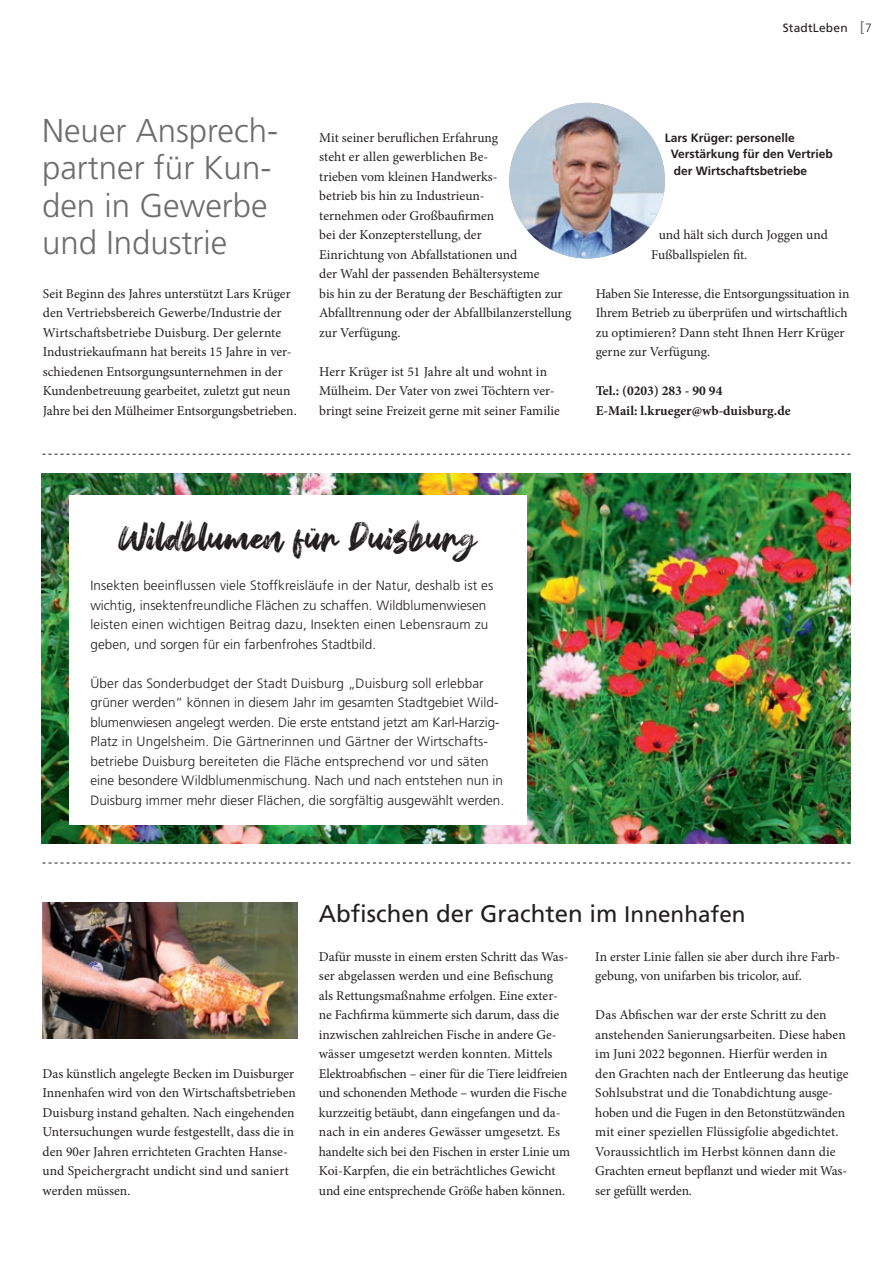
<style>
.page{position:relative;width:893px;height:1263px;background:#fff}
.page>*{position:absolute;margin:0;border:0;box-sizing:border-box;transform-origin:0 0}
.t1{font:37.5px "Hey October";letter-spacing:.02em;color:#231f20}
.t2{font:300 33px/37.5px "Frutiger";color:#6c6d70}
.t3{font:24px "Frutiger";color:#231f20}
.t4{font:13.5px/19.5px "Minion Pro";color:#231f20}
.t5{font:300 13.5px/19.5px "Frutiger";color:#231f20}
.t6{font:700 13.5px/19.5px "Minion Pro";color:#231f20}
.t7{font:700 12px/16.5px "Frutiger";color:#231f20}
.t8{font:12px "Frutiger";letter-spacing:.015em;color:#231f20}
.s1{font-size:14.25px;color:#6c6d70}
.s2{font-weight:300}
.s3{font-size:22.5px}
</style>
<div class="page">
<svg style="left:43px;top:863px;width:807px;height:1px"></svg>
<img style="left:42px;top:473px;width:808px;height:371px">
<div style="left:69px;top:495px;width:457px;height:329px;background:#fff"></div>
<svg style="left:43px;top:454px;width:807px;height:1px"></svg>
<img style="left:509px;top:103px;width:156px;height:155px;border-radius:78px">
<img style="left:43px;top:902px;width:255px;height:136px">
<p class="t8" style="left:783px;top:21px;width:90px">StadtLeben <span class="s1">[</span><span class="s2">7</span></p>
<h2 class="t2" style="left:42px;top:112px;width:237px">Neuer Ansprech&shy;partner für Kun&shy;den in Gewerbe und Industrie</h2>
<p class="t4" style="left:43px;top:284px;width:255px">Seit Beginn des Jahres unterstützt Lars Krüger den Vertriebsbereich Gewerbe/Industrie der Wirtschaftsbetriebe Duisburg. Der gelernte Industriekaufmann hat bereits 15 Jahre in ver&shy;schiedenen Entsorgungsunternehmen in der Kundenbetreuung gearbeitet, zuletzt gut neun Jahre bei den Mülheimer Entsorgungsbetrieben.</p>
<p class="t4" style="left:319px;top:128px;width:254px">Mit seiner beruflichen Erfahrung<br>steht er allen gewerblichen Be-<br>trieben vom kleinen Handwerks-<br>betrieb bis hin zu Industrieun-<br>ternehmen oder Großbaufirmen<br>bei der Konzepterstellung, der<br>Einrichtung von Abfallstationen und<br>der Wahl der passenden Behältersysteme<br>bis hin zu der Beratung der Beschäftigten zur Abfalltrennung oder der Abfallbilanzerstellung zur Verfügung.</p>
<p class="t4" style="left:319px;top:362px;width:242px">Herr Krüger ist 51 Jahre alt und wohnt in<br>Mülheim. Der Vater von zwei Töchtern ver&shy;bringt seine Freizeit gerne mit seiner Familie</p>
<p class="t7" style="left:671px;top:129px;width:164px;text-indent:-6px">Lars Krüger: personelle<br>Verstärkung für den Vertrieb der Wirtschaftsbetriebe</p>
<p class="t4" style="left:651px;top:225px;width:178px;text-indent:8px">und hält sich durch Joggen und<br>Fußballspielen fit.</p>
<p class="t4" style="left:596px;top:284px;width:255px">Haben Sie Interesse, die Entsorgungssituation in Ihrem Betrieb zu überprüfen und wirtschaftlich zu optimieren? Dann steht Ihnen Herr Krüger gerne zur Verfügung.</p>
<p class="t6" style="left:596px;top:381px;width:197px">Tel.: (0203) 283 - 90 94<br>E-Mail: l.krueger@wb-duisburg.de</p>
<h1 class="t1" style="left:118px;top:516px;width:360px">Wildblumen für Duisburg</h1>
<p class="t5" style="left:90px;top:576px;width:405px">Insekten beeinflussen viele Stoffkreisläufe in der Natur, deshalb ist es wichtig, insektenfreundliche Flächen zu schaffen. Wildblumenwiesen leisten einen wichtigen Beitrag dazu, Insekten einen Lebensraum zu geben, und sorgen für ein farbenfrohes Stadtbild.</p>
<p class="t5" style="left:90px;top:673px;width:415px">Über das Sonderbudget der Stadt Duisburg „Duisburg soll erlebbar grüner werden“ können in diesem Jahr im gesamten Stadtgebiet Wild&shy;blumenwiesen angelegt werden. Die erste entstand jetzt am Karl-Harzig-Platz in Ungelsheim. Die Gärtnerinnen und Gärtner der Wirtschafts&shy;betriebe Duisburg bereiteten die Fläche entsprechend vor und säten eine besondere Wildblumenmischung. Nach und nach entstehen nun in Duisburg immer mehr dieser Flächen, die sorgfältig ausgewählt werden.</p>
<p class="t4" style="left:43px;top:1064px;width:255px">Das künstlich angelegte Becken im Duisburger Innenhafen wird von den Wirtschaftsbetrieben Duisburg instand gehalten. Nach eingehenden Untersuchungen wurde festgestellt, dass die in den 90er Jahren errichteten Grachten Hanse&shy;und Speichergracht undicht sind und saniert werden müssen.</p>
<h3 class="t3" style="left:319px;top:899px;width:428px">Abfischen der Grachten im <span class="s3">Innenhafen</span></h3>
<p class="t4" style="left:595px;top:947px;width:246px">In erster Linie fallen sie aber durch ihre Farb&shy;gebung, von unifarben bis tricolor, auf.</p>
<p class="t4" style="left:595px;top:1005px;width:255px">Das Abfischen war der erste Schritt zu den anstehenden Sanierungsarbeiten. Diese haben im Juni 2022 begonnen. Hierfür werden in den Grachten nach der Entleerung das heutige Sohlsubstrat und die Tonabdichtung ausge&shy;hoben und die Fugen in den Betonstützwänden mit einer speziellen Flüssigfolie abgedichtet.<br>Voraussichtlich im Herbst können dann die Grachten erneut bepflanzt und wieder mit Was&shy;ser gefüllt werden.</p>
<p class="t4" style="left:319px;top:947px;width:253px">Dafür musste in einem ersten Schritt das Was&shy;ser abgelassen werden und eine Befischung als Rettungsmaßnahme erfolgen. Eine exter&shy;ne Fachfirma kümmerte sich darum, dass die inzwischen zahlreichen Fische in andere Ge&shy;wässer umgesetzt werden konnten. Mittels Elektroabfischen – einer für die Tiere leidfreien und schonenden Methode – wurden die Fische kurzzeitig betäubt, dann eingefangen und da&shy;nach in ein anderes Gewässer umgesetzt. Es handelte sich bei den Fischen in erster Linie um Koi-Karpfen, die ein beträchtliches Gewicht und eine entsprechende Größe haben können.</p>
</div>
